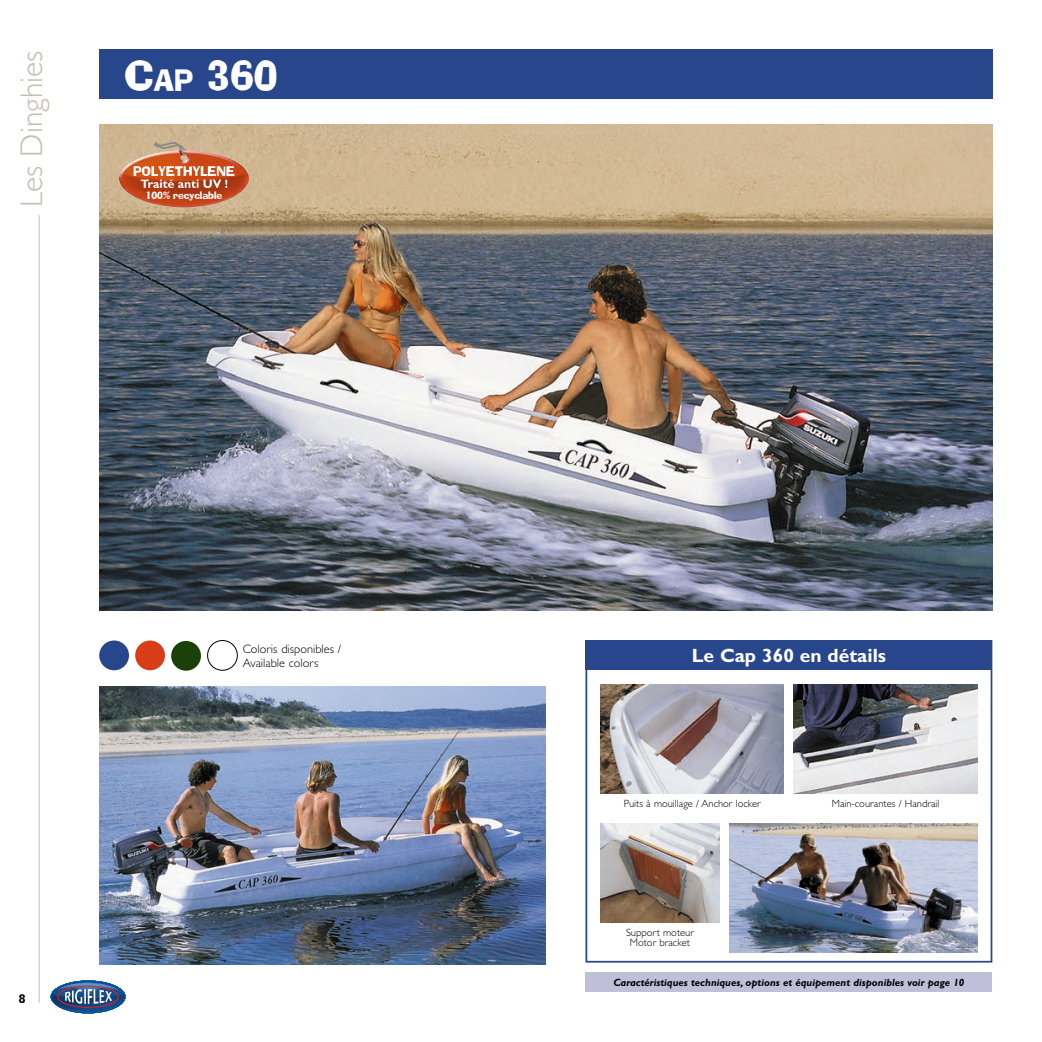
<style>
.page{position:relative;width:1042px;height:1042px;background:#fff}
.page>*{position:absolute;margin:0;border:0;box-sizing:border-box;transform-origin:0 0}
.t1{font:42.88px "Ad Lib";color:#fff}
.t2{font:300 31.5px "Gill Sans";color:#c5bdb1}
.t3{font:700 19.25px "Gill Sans";color:#fff}
.t4{font:300 12.25px/14px "Gill Sans";color:#000}
.t5{font:12.25px "Ad Lib";color:#000}
.t6{font:300 10.5px/10.5px "Gill Sans";color:#000;text-align:center}
.t7{font:italic 700 10.5px "Gill Sans";color:#000}
.t8{font:10.33px "Ad Lib";color:#fff}
.s1{font-size:29.93px}
</style>
<div class="page">
<hr style="left:39px;top:215px;width:1px;height:787px;background:#c5bdb1">
<svg style="left:52px;top:981px;width:72px;height:31px"></svg>
<div style="left:99px;top:50px;width:893px;height:49px;background:#28468c"></div>
<div style="left:585px;top:640px;width:407px;height:322px;border:2px solid #28468c"></div>
<img style="left:729px;top:823px;width:248px;height:129px">
<img style="left:600px;top:685px;width:184px;height:109px">
<img style="left:794px;top:685px;width:183px;height:109px">
<img style="left:600px;top:823px;width:119px;height:100px">
<img style="left:99px;top:124px;width:893px;height:486px">
<img style="left:99px;top:686px;width:447px;height:278px">
<div style="left:585px;top:640px;width:407px;height:30px;background:#28468c"></div>
<div style="left:585px;top:972px;width:407px;height:20px;background:#c0bfda"></div>
<img style="left:119px;top:150px;width:130px;height:57px">
<svg style="left:134px;top:166px;width:100px;height:22px"></svg>
<svg style="left:153px;top:142px;width:33px;height:14px"></svg>
<div style="left:135px;top:640px;width:30px;height:30px;background:#d93d17;border-radius:50%"></div>
<div style="left:207px;top:640px;width:31px;height:31px;border:1px solid #000;border-radius:50%"></div>
<div style="left:99px;top:640px;width:30px;height:30px;background:#28468c;border-radius:50%"></div>
<div style="left:171px;top:641px;width:30px;height:30px;background:#1b4108;border-radius:50%"></div>
<h2 class="t2" style="left:14px;top:207px;width:158px;rotate:-90deg">Les Dinghies</h2>
<h1 class="t1" style="left:124px;top:60px;width:155px">C<span class="s1">AP</span> 360</h1>
<p class="t8" style="left:146px;top:191px;width:78px">100% recyclable</p>
<p class="t5" style="left:19px;top:994px;width:8px">8</p>
<p class="t4" style="left:243px;top:642px;width:100px">Coloris disponibles /<br>Available colors</p>
<h3 class="t3" style="left:692px;top:644px;width:196px">Le Cap 360 en détails</h3>
<p class="t6" style="left:624px;top:798px;width:138px">Puits à mouillage / Anchor locker</p>
<p class="t6" style="left:832px;top:798px;width:109px">Main-courantes / Handrail</p>
<p class="t6" style="left:626px;top:927px;width:69px">Support moteur<br>Motor bracket</p>
<p class="t7" style="left:613px;top:977px;width:353px">Caractéristiques techniques, options et équipement disponibles voir page 10</p>
</div>
